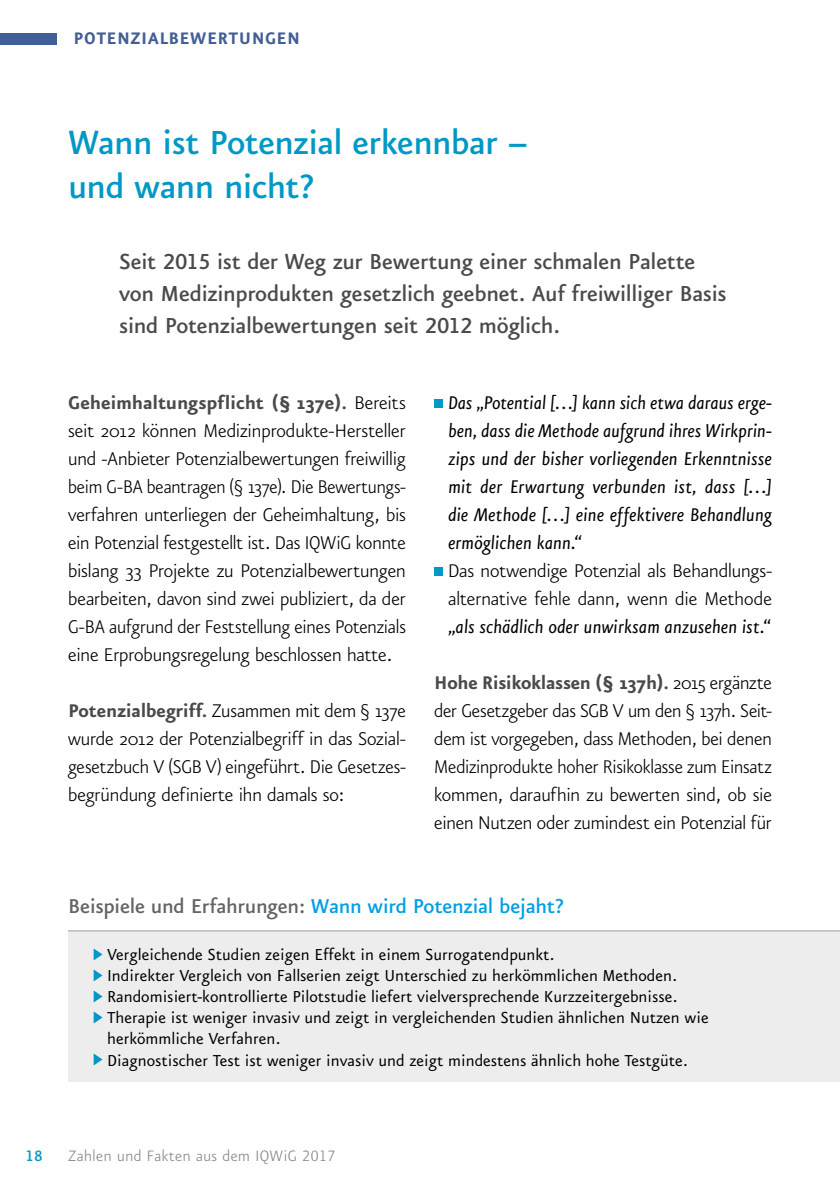
<style>
.page{position:relative;width:840px;height:1191px;background:#fff}
.page>*{position:absolute;margin:0;border:0;box-sizing:border-box;transform-origin:0 0}
.t1{font:500 40px/44px "Eureka Sans CE";letter-spacing:-.02em;color:#0098c6}
.t2{font:500 26px/32px "Eureka Sans CE";letter-spacing:-.015em;color:#4a4a49}
.t3{font:500 24px "Eureka Sans CE";letter-spacing:-.015em;color:#646363}
.t4{font:300 22px/28px "Eureka Sans CE";letter-spacing:-.005em;color:#000;text-align:justify}
.t5{font:italic 22px/28px "Eureka Sans CE";letter-spacing:-.01em;color:#000;text-align:justify}
.t6{font:700 20px "Eureka Sans CE";letter-spacing:.03em;color:#425e97}
.t7{font:19px/21px "Eureka Sans CE";color:#000}
.t8{font:300 18px "Eureka Sans CE";letter-spacing:.03em;color:#878787}
.t9{font:18px "Eureka Sans CE Medium Caps";color:#0098c6}
.s1{font-family:"Eureka Sans CE Medium Caps";font-weight:400}
.s2{font-weight:700;color:#4a4a49}
.s3{color:#009fe3}
.s4{font-family:"Eureka Sans CE Light Caps";font-weight:400}
</style>
<div class="page">
<hr style="left:839px;top:931px;width:1px;height:150px;background:#ededed">
<div style="left:68px;top:931px;width:771px;height:150px;background:#ededed"></div>
<svg style="left:94px;top:948px;width:8px;height:12px"></svg>
<svg style="left:94px;top:969px;width:8px;height:12px"></svg>
<svg style="left:94px;top:990px;width:8px;height:12px"></svg>
<svg style="left:94px;top:1011px;width:8px;height:12px"></svg>
<svg style="left:94px;top:1053px;width:8px;height:12px"></svg>
<div style="left:434px;top:399px;width:8px;height:9px;background:#0098c6"></div>
<div style="left:434px;top:567px;width:8px;height:9px;background:#0098c6"></div>
<div style="left:0;top:33px;width:57px;height:11px;background:#425e97"></div>
<hr style="left:68px;top:930px;width:771px;height:1px;background:#9d9d9c">
<p class="t6" style="left:73px;top:28px;width:228px">POTENZIALBEWERTUNGEN</p>
<h1 class="t1" style="left:68px;top:121px;width:461px">Wann ist Potenzial erkennbar – und wann nicht?</h1>
<p class="t2" style="left:119px;top:246px;width:608px">Seit <span class="s1">2015</span> ist der Weg zur Bewertung einer schmalen Palette von Medizinprodukten gesetzlich geebnet. Auf freiwilliger Basis sind Potenzialbewertungen seit <span class="s1">2012</span> möglich.</p>
<p class="t4" style="left:68px;top:389px;width:339px"><span class="s2">Geheimhaltungspflicht (§ 137e).</span> Bereits seit 2012 können Medizinprodukte-Hersteller und -Anbieter Potenzialbewertungen freiwillig beim G-BA beantragen (§ 137e). Die Bewertungs&shy;verfahren unterliegen der Geheimhaltung, bis ein Potenzial festgestellt ist. Das IQWiG konnte bislang 33 Projekte zu Potenzialbewertungen bearbeiten, davon sind zwei publiziert, da der G-BA aufgrund der Feststellung eines Potenzials eine Erprobungsregelung beschlossen hatte.</p>
<p class="t4" style="left:68px;top:697px;width:339px"><span class="s2">Potenzialbegriff.</span> Zusammen mit dem § 137e wurde 2012 der Potenzialbegriff in das Sozial&shy;gesetzbuch V (SGB V) eingeführt. Die Gesetzes&shy;begründung definierte ihn damals so:</p>
<p class="t5" style="left:448px;top:389px;width:325px">Das „Potential […] kann sich etwa daraus erge&shy;ben, dass die Methode aufgrund ihres Wirkprin&shy;zips und der bisher vorliegenden Erkenntnisse mit der Erwartung verbunden ist, dass […] die Methode […] eine effektivere Behandlung ermöglichen kann.“</p>
<p class="t4" style="left:448px;top:557px;width:325px">Das notwendige Potenzial als Behandlungs&shy;alternative fehle dann, wenn die Methode</p>
<p class="t5" style="left:448px;top:613px;width:324px">„als schädlich oder unwirksam anzusehen ist.“</p>
<p class="t4" style="left:434px;top:669px;width:339px"><span class="s2">Hohe Risikoklassen (§ 137h).</span> 2015 ergänzte der Gesetzgeber das SGB V um den § 137h. Seit&shy;dem ist vorgegeben, dass Methoden, bei denen Medizinprodukte hoher Risikoklasse zum Einsatz kommen, daraufhin zu bewerten sind, ob sie einen Nutzen oder zumindest ein Potenzial für</p>
<p class="t3" style="left:68px;top:894px;width:497px">Beispiele und Erfahrungen: <span class="s3">Wann wird Potenzial bejaht?</span></p>
<p class="t7" style="left:107px;top:944px;width:602px">Vergleichende Studien zeigen Effekt in einem Surrogatendpunkt.<br>Indirekter Vergleich von Fallserien zeigt Unterschied zu herkömmlichen Methoden.<br>Randomisiert-kontrollierte Pilotstudie liefert vielversprechende Kurzzeitergebnisse.<br>Therapie ist weniger invasiv und zeigt in vergleichenden Studien ähnlichen Nutzen wie herkömmliche Verfahren.<br>Diagnostischer Test ist weniger invasiv und zeigt mindestens ähnlich hohe Testgüte.</p>
<p class="t9" style="left:25px;top:1146px;width:19px">18</p>
<p class="t8" style="left:68px;top:1146px;width:269px">Zahlen und Fakten aus dem IQWiG <span class="s4">2017</span></p>
</div>
